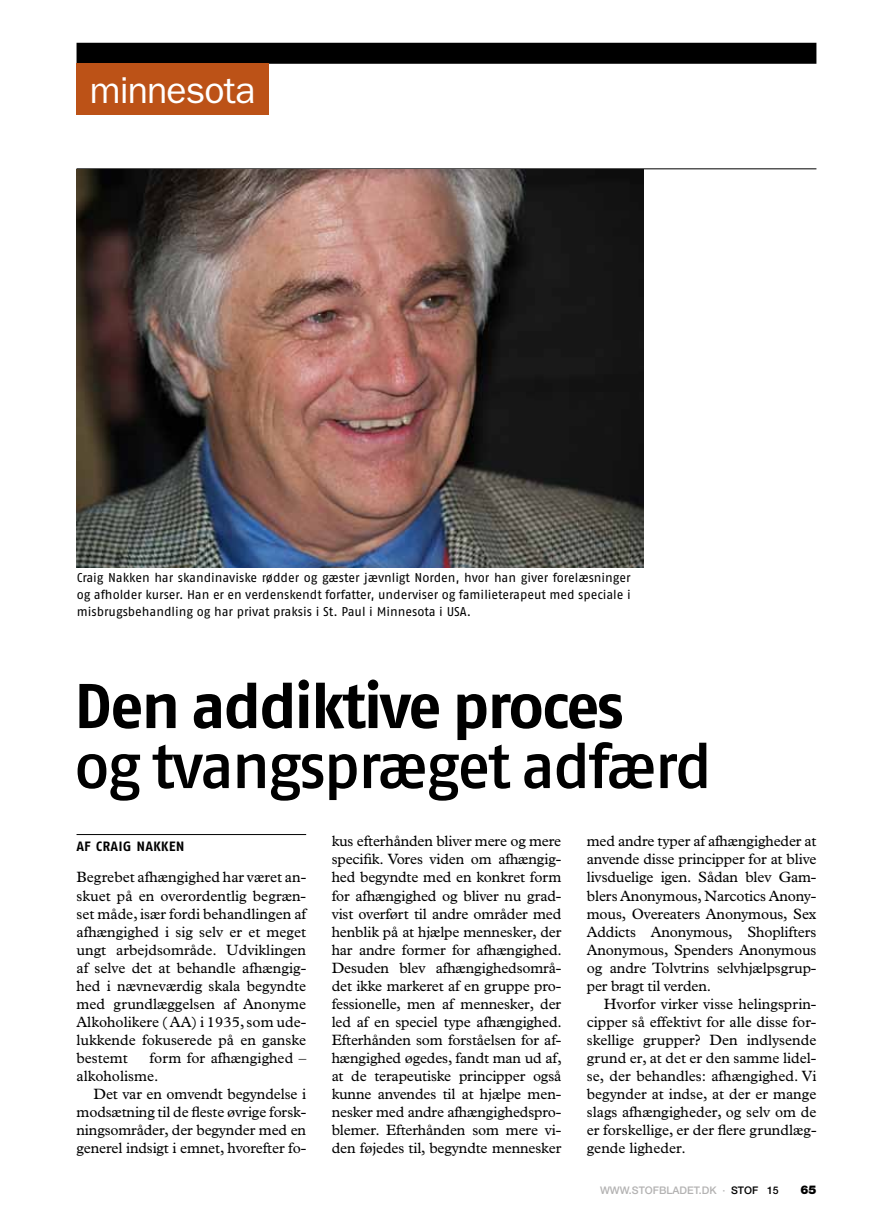
<style>
.page{position:relative;width:893px;height:1221px;background:#fff}
.page>*{position:absolute;margin:0;border:0;box-sizing:border-box;transform-origin:0 0}
.t1{font:63px "Fago No Med";letter-spacing:-.045em;color:#000}
.t2{font:700 63px "Fago No";letter-spacing:-.04em;color:#000}
.t3{font:37.5px "Franklin Gothic";letter-spacing:-.025em;color:#fff}
.t4{font:15px/18px "Plantin";letter-spacing:-.01em;color:#000;text-align:justify}
.t5{font:13.5px "Fago No Bold Caps";letter-spacing:.005em;color:#000}
.t6{font:12.75px/17.2px "Fago No";letter-spacing:-.005em;color:#000;text-align:justify}
.t7{font:900 12px "Helvetica Neue";color:#000}
.t8{font:500 10.5px "Helvetica Neue";color:#b3b2b2}
.s1{color:#000}
</style>
<div class="page">
<div style="left:77px;top:43px;width:739px;height:21px;background:#000"></div>
<hr style="left:77px;top:168px;width:739px;height:1px;background:#000">
<hr style="left:77px;top:834px;width:229px;height:1px;background:#000">
<img style="left:77px;top:169px;width:567px;height:398px">
<div style="left:76px;top:64px;width:193px;height:51px;background:#bc5217"></div>
<h2 class="t3" style="left:90px;top:69px;width:166px">minnesota</h2>
<p class="t6" style="left:77px;top:568px;width:555px">Craig Nakken har skandinaviske rødder og gæster jævnligt Norden, hvor han giver forelæsninger og afholder kurser. Han er en verdenskendt forfatter, underviser og familieterapeut med speciale i misbrugsbehandling og har privat praksis i St. Paul i Minnesota i USA.</p>
<h1 class="t2" style="left:74px;top:669px;width:551px">Den addiktive proces</h1>
<h1 class="t1" style="left:74px;top:729px;width:639px">og tvangspræget adfærd</h1>
<p class="t5" style="left:77px;top:838px;width:110px">AF CRAIG NAKKEN</p>
<p class="t4" style="left:77px;top:868px;width:231px">Begrebet afhængighed har været an&shy;skuet på en overordentlig begræn&shy;set måde, især fordi behandlingen af afhængighed i sig selv er et meget ungt arbejdsområde. Udviklingen af selve det at behandle afhængig&shy;hed i nævneværdig skala begyndte med grundlæggelsen af Anonyme Alkoholikere ( AA) i 1935, som ude&shy;lukkende fokuserede på en ganske bestemt</p>
<p class="t4" style="left:77px;top:1048px;width:231px;text-indent:73px">form for afhængighed – alkoholisme.</p>
<p class="t4" style="left:77px;top:1084px;width:231px;text-indent:17px">Det var en omvendt begyndelse i modsætning til de fleste øvrige forsk&shy;ningsområder, der begynder med en generel indsigt i emnet, hvorefter fo-</p>
<p class="t4" style="left:332px;top:832px;width:232px">kus efterhånden bliver mere og mere specifik. Vores viden om afhængig&shy;hed begyndte med en konkret form for afhængighed og bliver nu grad&shy;vist overført til andre områder med henblik på at hjælpe mennesker, der har andre former for afhængighed.<br>Desuden blev afhængighedsområ&shy;det ikke markeret af en gruppe pro&shy;fessionelle, men af mennesker, der led af en speciel type afhængighed.<br>Efterhånden som forståelsen for af&shy;hængighed øgedes, fandt man ud af, at de terapeutiske principper også kunne anvendes til at hjælpe men&shy;nesker med andre afhængighedspro&shy;blemer. Efterhånden som mere vi&shy;den føjedes til, begyndte mennesker</p>
<p class="t4" style="left:587px;top:832px;width:231px">med andre typer af afhængigheder at anvende disse principper for at blive livsduelige igen. Sådan blev Gam&shy;blers Anonymous, Narcotics Anony&shy;mous, Overeaters Anonymous, Sex Addicts Anonymous, Shoplifters Anonymous, Spenders Anonymous og andre Tolvtrins selvhjælpsgrup&shy;per bragt til verden.</p>
<p class="t4" style="left:587px;top:994px;width:231px;text-indent:17px">Hvorfor virker visse helingsprin&shy;cipper så effektivt for alle disse for&shy;skellige grupper? Den indlysende grund er, at det er den samme lidel&shy;se, der behandles: afhængighed. Vi begynder at indse, at der er mange slags afhængigheder, og selv om de er forskellige, er der flere grundlæg&shy;gende ligheder.</p>
<p class="t8" style="left:600px;top:1183px;width:180px">WWW.STOFBLADET.DK · <span class="s1">STOF 15</span></p>
<p class="t7" style="left:800px;top:1182px;width:18px">65</p>
</div>
